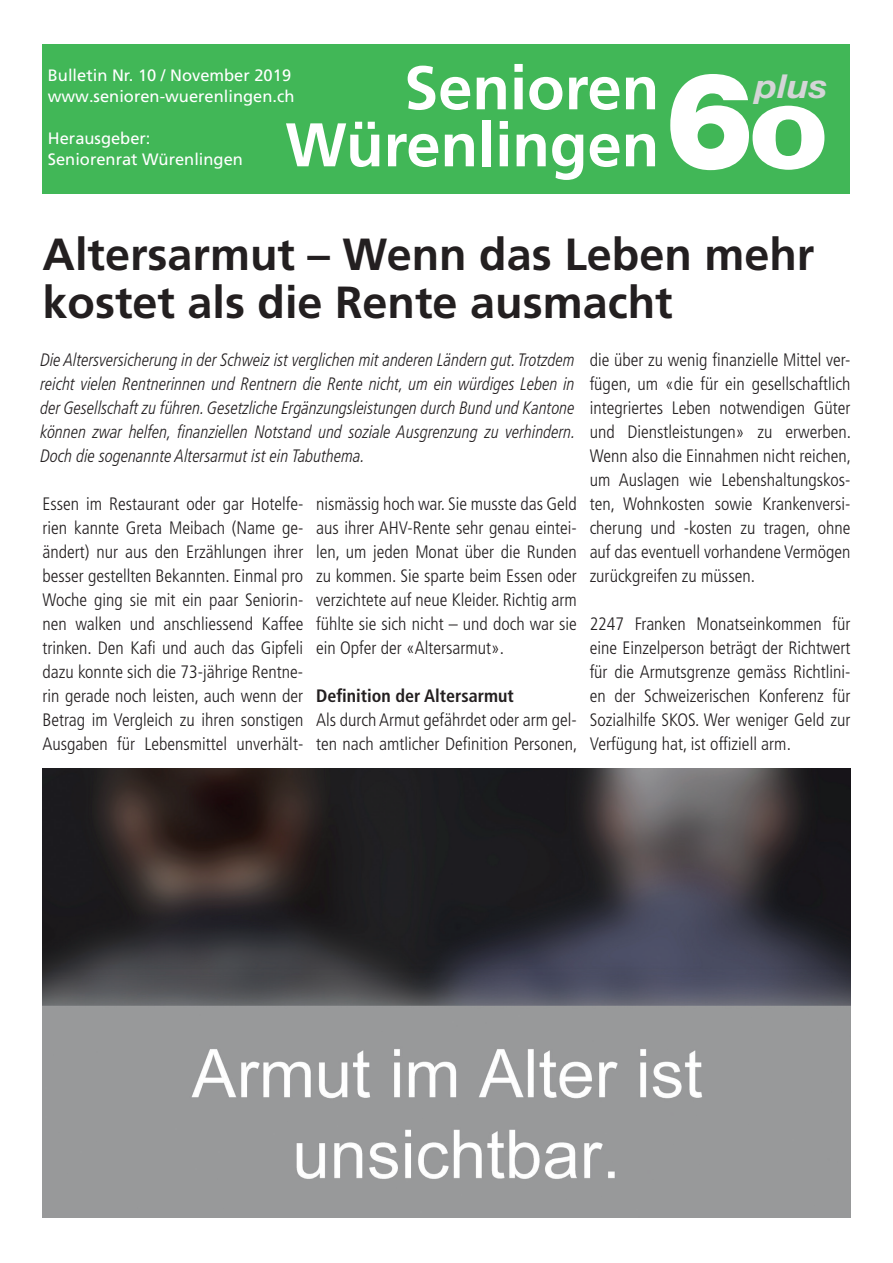
<style>
.page{position:relative;width:893px;height:1263px;background:#fff}
.page>*{position:absolute;margin:0;border:0;box-sizing:border-box;transform-origin:0 0}
.t1{font:700 61.5px/57px "Frutiger LT Pro";color:#fff}
.t2{font:700 45px/48px "Frutiger LT Pro";color:#231f20}
.t3{font:italic 700 33px "Helvetica Neue LT Std";color:#d4d5d7;scale:1.1 1}
.t4{font:300 condensed 18px/24px "Frutiger LT Pro";color:#231f20;text-align:justify}
.t5{font:italic 300 condensed 18px/24px "Frutiger LT Pro";color:#231f20;text-align:justify;scale:.95 1}
.t6{font:700 condensed 18px "Frutiger LT Pro";color:#231f20}
.t7{font:16.5px/21px "Frutiger LT Pro";color:#fff}
.s1{font-family:"Helvetica Neue LT Std";font-weight:900;font-size:135px}
.s2{font-family:"Helvetica Neue LT Std";font-weight:900;font-size:90px}
</style>
<div class="page">
<div style="left:43px;top:44px;width:807px;height:149px;background:#41b757"></div>
<img style="left:43px;top:768px;width:807px;height:450px">
<h1 class="t1" style="left:285px;top:60px;width:545px;text-indent:119px">Senioren<br>Würenlingen<span class="s1">6</span><span class="s2">0</span></h1>
<p class="t7" style="left:48px;top:65px;width:248px">Bulletin Nr. 10 / November 2019 www.senioren-wuerenlingen.ch</p>
<p class="t7" style="left:48px;top:128px;width:197px">Herausgeber:<br>Seniorenrat Würenlingen</p>
<h3 class="t3" style="left:755px;top:66px;width:67px">plus</h3>
<h2 class="t2" style="left:43px;top:231px;width:773px">Altersarmut – Wenn das Leben mehr kostet als die Rente ausmacht</h2>
<p class="t5" style="left:40px;top:348px;width:565px">Die Altersversicherung in der Schweiz ist verglichen mit anderen Ländern gut. Trotzdem reicht vielen Rentnerinnen und Rentnern die Rente nicht, um ein würdiges Leben in der Gesellschaft zu führen. Gesetzliche Ergänzungsleistungen durch Bund und Kantone können zwar helfen, finanziellen Notstand und soziale Ausgrenzung zu verhindern.<br>Doch die sogenannte Altersarmut ist ein Tabuthema.</p>
<p class="t4" style="left:43px;top:492px;width:262px">Essen im Restaurant oder gar Hotelfe&shy;rien kannte Greta Meibach (Name ge&shy;ändert) nur aus den Erzählungen ihrer besser gestellten Bekannten. Einmal pro Woche ging sie mit ein paar Seniorin&shy;nen walken und anschliessend Kaffee trinken. Den Kafi und auch das Gipfeli dazu konnte sich die 73-jährige Rentne&shy;rin gerade noch leisten, auch wenn der Betrag im Vergleich zu ihren sonstigen Ausgaben für Lebensmittel unverhält-</p>
<p class="t4" style="left:316px;top:492px;width:262px">nismässig hoch war. Sie musste das Geld aus ihrer AHV-Rente sehr genau eintei&shy;len, um jeden Monat über die Runden zu kommen. Sie sparte beim Essen oder verzichtete auf neue Kleider. Richtig arm fühlte sie sich nicht – und doch war sie ein Opfer der «Altersarmut».</p>
<p class="t6" style="left:316px;top:685px;width:199px">Definition der Altersarmut</p>
<p class="t4" style="left:316px;top:708px;width:263px">Als durch Armut gefährdet oder arm gel&shy;ten nach amtlicher Definition Personen,</p>
<p class="t4" style="left:590px;top:348px;width:263px">die über zu wenig finanzielle Mittel ver&shy;fügen, um «die für ein gesellschaftlich integriertes Leben notwendigen Güter und Dienstleistungen» zu erwerben.<br>Wenn also die Einnahmen nicht reichen, um Auslagen wie Lebenshaltungskos&shy;ten, Wohnkosten sowie Krankenversi&shy;cherung und -kosten zu tragen, ohne auf das eventuell vorhandene Vermögen zurückgreifen zu müssen.</p>
<p class="t4" style="left:590px;top:612px;width:262px">2247 Franken Monatseinkommen für eine Einzelperson beträgt der Richtwert für die Armutsgrenze gemäss Richtlini&shy;en der Schweizerischen Konferenz für Sozialhilfe SKOS. Wer weniger Geld zur Verfügung hat, ist offiziell arm.</p>
</div>
